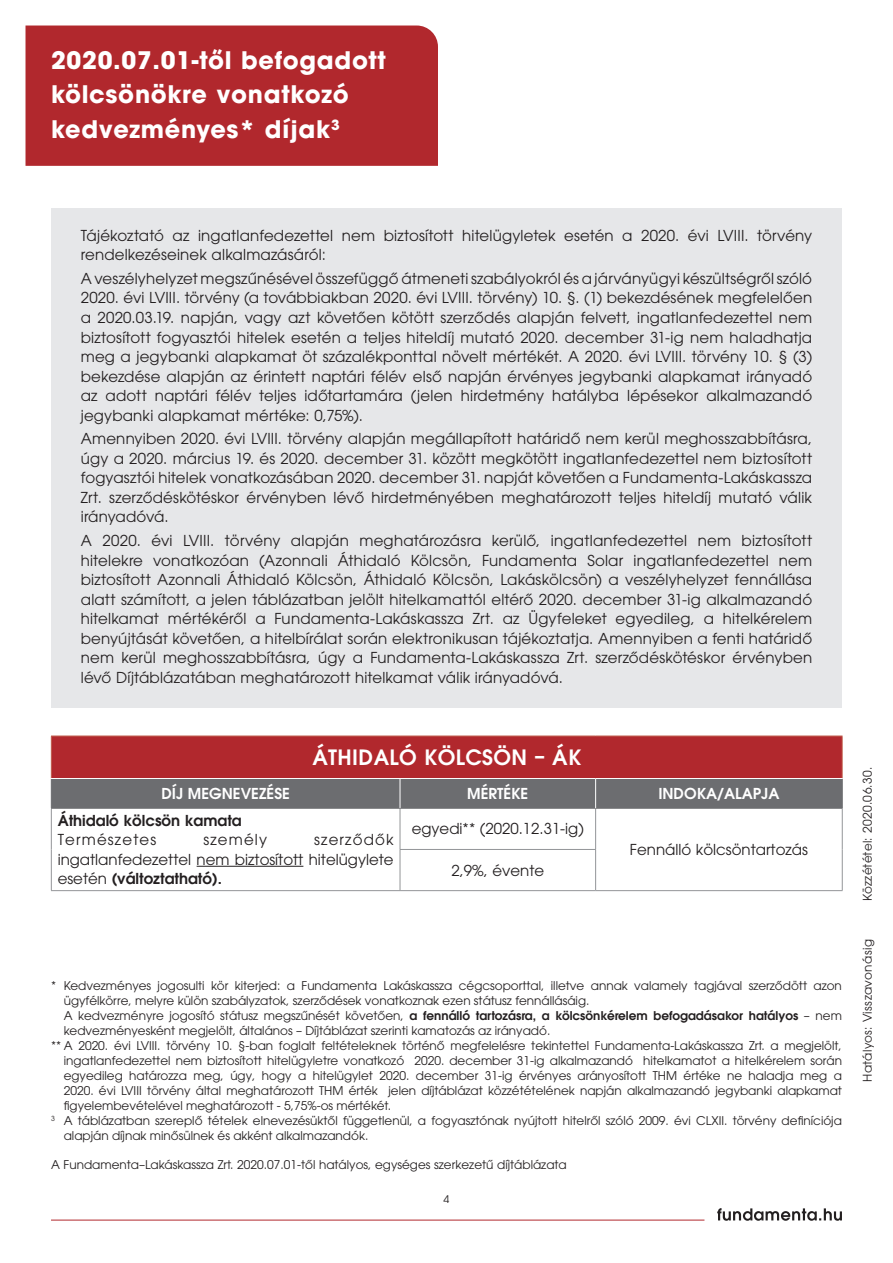
<style>
.page{position:relative;width:893px;height:1263px;background:#fff}
.page>*{position:absolute;margin:0;border:0;box-sizing:border-box;transform-origin:0 0}
.t1{font:700 24px/34.5px "ITC Avant Garde Pro";letter-spacing:.03em;color:#fff}
.táblázat_kenyér{font:600 21px "ITC Avant Garde Pro";letter-spacing:.02em;color:#fff}
.táblázat_kenyér-2{font:15px/19.5px "ITC Avant Garde Pro";letter-spacing:.01em;color:#231f20;text-align:justify}
.táblázat_kenyér-3{font:600 15px "ITC Avant Garde Pro";color:#fff}
.táblázat_kenyér-4{font:600 15px "ITC Avant Garde Pro";color:#231f20}
.táblázat_kenyér-5{font:15px "ITC Avant Garde Pro";letter-spacing:.075em;color:#231f20}
.t2{font:12px/15px "ITC Avant Garde Pro";color:#231f20}
.t3{font:12px "ITC Avant Garde Pro";letter-spacing:.035em;color:#231f20}
.t4{font:12px "ITC Avant Garde Pro";letter-spacing:.02em;color:#231f20}
.t5{font:10.5px "ITC Avant Garde Pro";color:#231f20}
.s1{font-weight:600}
</style>
<div class="page">
<svg style="left:717px;top:1208px;width:125px;height:13px"></svg>
<hr style="left:51px;top:1220px;width:653px;height:1px;background:#b1282d">
<div style="left:51px;top:736px;width:791px;height:42px;background:#b1282d"></div>
<svg style="left:196px;top:809px;width:646px;height:81px"></svg>
<hr style="left:51px;top:808px;width:1px;height:41px;background:#939598">
<hr style="left:51px;top:849px;width:1px;height:41px;background:#939598">
<hr style="left:400px;top:808px;width:1px;height:41px;background:#939598">
<hr style="left:595px;top:808px;width:1px;height:41px;background:#939598">
<hr style="left:842px;top:808px;width:1px;height:41px;background:#939598">
<hr style="left:842px;top:849px;width:1px;height:41px;background:#939598">
<hr style="left:400px;top:849px;width:196px;height:1px;background:#939598">
<hr style="left:400px;top:850px;width:1px;height:40px;background:#939598">
<hr style="left:595px;top:850px;width:1px;height:40px;background:#939598">
<hr style="left:51px;top:890px;width:349px;height:1px;background:#939598">
<hr style="left:400px;top:890px;width:196px;height:1px;background:#939598">
<hr style="left:596px;top:890px;width:246px;height:1px;background:#939598">
<hr style="left:51px;top:736px;width:349px;height:1px;background:#c46858">
<hr style="left:51px;top:736px;width:1px;height:42px;background:#c46858">
<hr style="left:400px;top:736px;width:196px;height:1px;background:#c46858">
<hr style="left:596px;top:736px;width:246px;height:1px;background:#c46858">
<hr style="left:842px;top:736px;width:1px;height:42px;background:#c46858">
<hr style="left:51px;top:808px;width:349px;height:1px;background:#6c6d70">
<hr style="left:400px;top:808px;width:196px;height:1px;background:#6c6d70">
<hr style="left:596px;top:808px;width:246px;height:1px;background:#6c6d70">
<div style="left:51px;top:778px;width:792px;height:30px;background:#6c6d70"></div>
<hr style="left:197px;top:866px;width:106px;height:1px;background:#231f20">
<div style="left:51px;top:208px;width:791px;height:500px;background:#e6e7e9"></div>
<div style="left:26px;top:26px;width:412px;height:140px;background:#b1282d"></div>
<p class="t1" style="left:51px;top:42px;width:336px">2020.07.01-től befogadott kölcsönökre vonatkozó kedvezményes* díjak<sup>3</sup></p>
<p class="táblázat_kenyér-2" style="left:81px;top:225px;width:733px">Tájékoztató az ingatlanfedezettel nem biztosított hitelügyletek esetén a 2020. évi LVIII. törvény rendelkezéseinek alkalmazásáról:</p>
<p class="táblázat_kenyér-2" style="left:81px;top:269px;width:733px">A veszélyhelyzet megszűnésével összefüggő átmeneti szabályokról és a járványügyi készültségről szóló 2020. évi LVIII. törvény (a továbbiakban 2020. évi LVIII. törvény) 10. §. (1) bekezdésének megfelelően a 2020.03.19. napján, vagy azt követően kötött szerződés alapján felvett, ingatlanfedezettel nem biztosított fogyasztói hitelek esetén a teljes hiteldíj mutató 2020. december 31-ig nem haladhatja meg a jegybanki alapkamat öt százalékponttal növelt mértékét. A 2020. évi LVIII. törvény 10. § (3) bekezdése alapján az érintett naptári félév első napján érvényes jegybanki alapkamat irányadó az adott naptári félév teljes időtartamára (jelen hirdetmény hatályba lépésekor alkalmazandó jegybanki alapkamat mértéke: 0,75%).</p>
<p class="táblázat_kenyér-2" style="left:81px;top:429px;width:733px">Amennyiben 2020. évi LVIII. törvény alapján megállapított határidő nem kerül meghosszabbításra, úgy a 2020. március 19. és 2020. december 31. között megkötött ingatlanfedezettel nem biztosított fogyasztói hitelek vonatkozásában 2020. december 31. napját követően a Fundamenta-Lakáskassza Zrt. szerződéskötéskor érvényben lévő hirdetményében meghatározott teljes hiteldíj mutató válik irányadóvá.</p>
<p class="táblázat_kenyér-2" style="left:81px;top:531px;width:733px">A 2020. évi LVIII. törvény alapján meghatározásra kerülő, ingatlanfedezettel nem biztosított hitelekre vonatkozóan (Azonnali Áthidaló Kölcsön, Fundamenta Solar ingatlanfedezettel nem biztosított Azonnali Áthidaló Kölcsön, Áthidaló Kölcsön, Lakáskölcsön) a veszélyhelyzet fennállása alatt számított, a jelen táblázatban jelölt hitelkamattól eltérő 2020. december 31-ig alkalmazandó hitelkamat mértékéről a Fundamenta-Lakáskassza Zrt. az Ügyfeleket egyedileg, a hitelkérelem benyújtását követően, a hitelbírálat során elektronikusan tájékoztatja. Amennyiben a fenti határidő nem kerül meghosszabbításra, úgy a Fundamenta-Lakáskassza Zrt. szerződéskötéskor érvényben lévő Díjtáblázatában meghatározott hitelkamat válik irányadóvá.</p>
<p class="táblázat_kenyér" style="left:312px;top:743px;width:270px">ÁTHIDALÓ KÖLCSÖN – ÁK</p>
<p class="táblázat_kenyér-3" style="left:161px;top:784px;width:130px">DÍJ MEGNEVEZÉSE</p>
<p class="táblázat_kenyér-3" style="left:467px;top:784px;width:63px">MÉRTÉKE</p>
<p class="táblázat_kenyér-3" style="left:658px;top:784px;width:123px">INDOKA/ALAPJA</p>
<p class="táblázat_kenyér-4" style="left:58px;top:810px;width:186px">Áthidaló kölcsön kamata</p>
<p class="táblázat_kenyér-5" style="left:58px;top:830px;width:100px">Természetes</p>
<p class="táblázat_kenyér-5" style="left:203px;top:830px;width:65px">személy</p>
<p class="táblázat_kenyér-2" style="left:412px;top:819px;width:174px">egyedi** (2020.12.31-ig)</p>
<p class="táblázat_kenyér-2" style="left:58px;top:830px;width:338px;text-indent:257px">szerződők ingatlanfedezettel nem biztosított hitelügylete esetén <span class="s1">(változtatható).</span></p>
<p class="táblázat_kenyér-2" style="left:630px;top:839px;width:180px">Fennálló kölcsöntartozás</p>
<p class="táblázat_kenyér-2" style="left:451px;top:860px;width:94px">2,9%, évente</p>
<p class="t2" style="left:64px;top:977px;width:780px;text-indent:-13px">* Kedvezményes jogosulti kör kiterjed: a Fundamenta Lakáskassza cégcsoporttal, illetve annak valamely tagjával szerződött azon ügyfélkörre, melyre külön szabályzatok, szerződések vonatkoznak ezen státusz fennállásáig.</p>
<p class="t2" style="left:64px;top:1007px;width:780px">A kedvezményre jogosító státusz megszűnését követően, <span class="s1">a fennálló tartozásra, a kölcsönkérelem befogadásakor hatályos</span> – nem kedvezményesként megjelölt, általános – Díjtáblázat szerinti kamatozás az irányadó.</p>
<p class="t2" style="left:64px;top:1037px;width:780px;text-align:justify;text-indent:-13px">** A 2020. évi LVIII. törvény 10. §-ban foglalt feltételeknek történő megfelelésre tekintettel Fundamenta-Lakáskassza Zrt. a megjelölt, ingatlanfedezettel nem biztosított hitelügyletre vonatkozó 2020. december 31-ig alkalmazandó hitelkamatot a hitelkérelem során egyedileg határozza meg, úgy, hogy a hitelügylet 2020. december 31-ig érvényes arányosított THM értéke ne haladja meg a 2020. évi LVIII törvény által meghatározott THM érték jelen díjtáblázat közzétételének napján alkalmazandó jegybanki alapkamat figyelembevételével meghatározott - 5,75%-os mértékét.</p>
<p class="t2" style="left:64px;top:1112px;width:780px;text-indent:-13px"><sup>3</sup> A táblázatban szereplő tételek elnevezésüktől függetlenül, a fogyasztónak nyújtott hitelről szóló 2009. évi CLXII. törvény definíciója alapján díjnak minősülnek és akként alkalmazandók.</p>
<p class="t2" style="left:51px;top:1157px;width:517px">A Fundamenta–Lakáskassza Zrt. 2020.07.01-től hatályos, egységes szerkezetű díjtáblázata</p>
<p class="t5" style="left:444px;top:1192px;width:7px">4</p>
<p class="t4" style="left:860px;top:901px;width:136px;rotate:-90deg">Közzététel: 2020.06.30.</p>
<p class="t3" style="left:860px;top:1082px;width:144px;rotate:-90deg">Hatályos: Visszavonásig</p>
</div>
